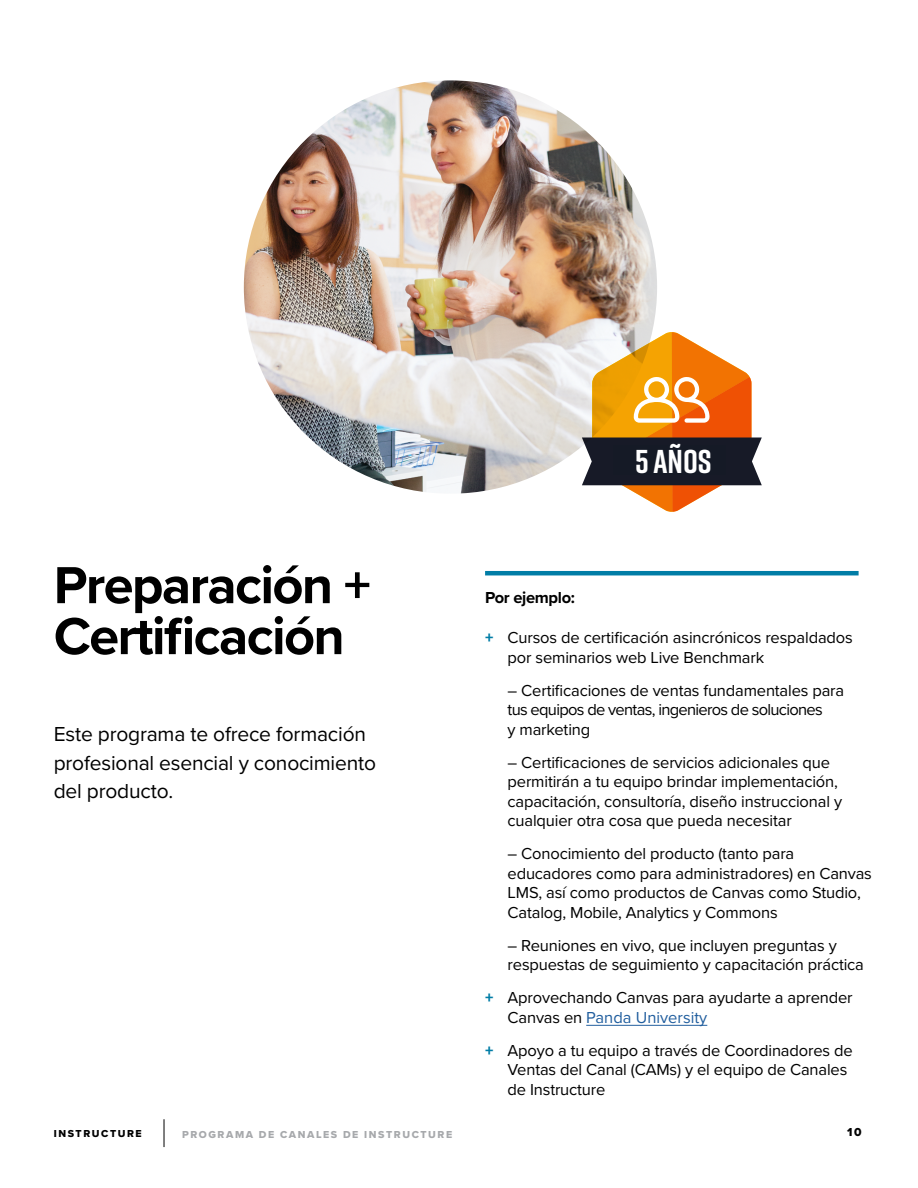
<style>
.page{position:relative;width:918px;height:1188px;background:#fff}
.page>*{position:absolute;margin:0;border:0;box-sizing:border-box;transform-origin:0 0}
.t1{font:700 54px/51px "Proxima Nova";letter-spacing:-.03em;color:#000}
.t2{font:700 33px "Rift";color:#fff}
.t3{font:21px/28.5px "Proxima Nova";letter-spacing:-.01em;color:#000}
.t4{font:16.5px/19.5px "Proxima Nova";letter-spacing:-.01em;color:#000}
.t5{font:700 16.5px "Proxima Nova";letter-spacing:-.02em;color:#000}
.t6{font:12px "Proxima Nova Extrabld";color:#000}
.t7{font:10.5px "Proxima Nova Extrabld";letter-spacing:.15em;color:#a7a9ac}
.t8{font:10.5px "Proxima Nova Extrabld";letter-spacing:.15em;color:#000}
.s1{font-family:"Proxima Nova Extrabld";color:#017da6}
.s2{color:#215e9e}
</style>
<div class="page">
<svg style="left:164px;top:1119px;width:1px;height:28px"></svg>
<hr style="left:586px;top:1025px;width:121px;height:1px;background:#215e9e">
<hr style="left:485px;top:571px;width:374px;height:4px;background:#017da6">
<img style="left:244px;top:80px;width:413px;height:414px;border-radius:207px">
<svg style="left:582px;top:332px;width:180px;height:180px"></svg>
<div style="left:613px;top:445px;width:113px;height:29px;background:#151a26"></div>
<h1 class="t1" style="left:54px;top:558px;width:319px">Preparación +<br>Certificación</h1>
<p class="t3" style="left:54px;top:719px;width:324px">Este programa te ofrece formación profesional esencial y conocimiento del producto.</p>
<h2 class="t2" style="left:635px;top:438px;width:78px">5 AÑOS</h2>
<p class="t5" style="left:485px;top:586px;width:91px">Por ejemplo:</p>
<p class="t4" style="left:508px;top:627px;width:347px;text-indent:-23px"><span class="s1">+</span> Cursos de certificación asincrónicos respaldados por seminarios web Live Benchmark</p>
<p class="t4" style="left:508px;top:680px;width:338px">– Certificaciones de ventas fundamentales para tus equipos de ventas, ingenieros de soluciones<br>y marketing</p>
<p class="t4" style="left:508px;top:752px;width:336px">– Certificaciones de servicios adicionales que permitirán a tu equipo brindar implementación, capacitación, consultoría, diseño instruccional y cualquier otra cosa que pueda necesitar</p>
<p class="t4" style="left:508px;top:843px;width:366px">– Conocimiento del producto (tanto para educadores como para administradores) en Canvas LMS, así como productos de Canvas como Studio, Catalog, Mobile, Analytics y Commons</p>
<p class="t4" style="left:508px;top:935px;width:358px">– Reuniones en vivo, que incluyen preguntas y respuestas de seguimiento y capacitación práctica</p>
<p class="t4" style="left:508px;top:987px;width:347px;text-indent:-23px"><span class="s1">+</span> Aprovechando Canvas para ayudarte a aprender<br>Canvas en <span class="s2">Panda University</span></p>
<p class="t4" style="left:508px;top:1040px;width:347px;text-indent:-23px"><span class="s1">+</span> Apoyo a tu equipo a través de Coordinadores de<br>Ventas del Canal (CAMs) y el equipo de Canales de Instructure</p>
<p class="t8" style="left:54px;top:1126px;width:90px">INSTRUCTURE</p>
<p class="t7" style="left:182px;top:1127px;width:272px">PROGRAMA DE CANALES DE INSTRUCTURE</p>
<p class="t6" style="left:847px;top:1123px;width:16px">10</p>
</div>
